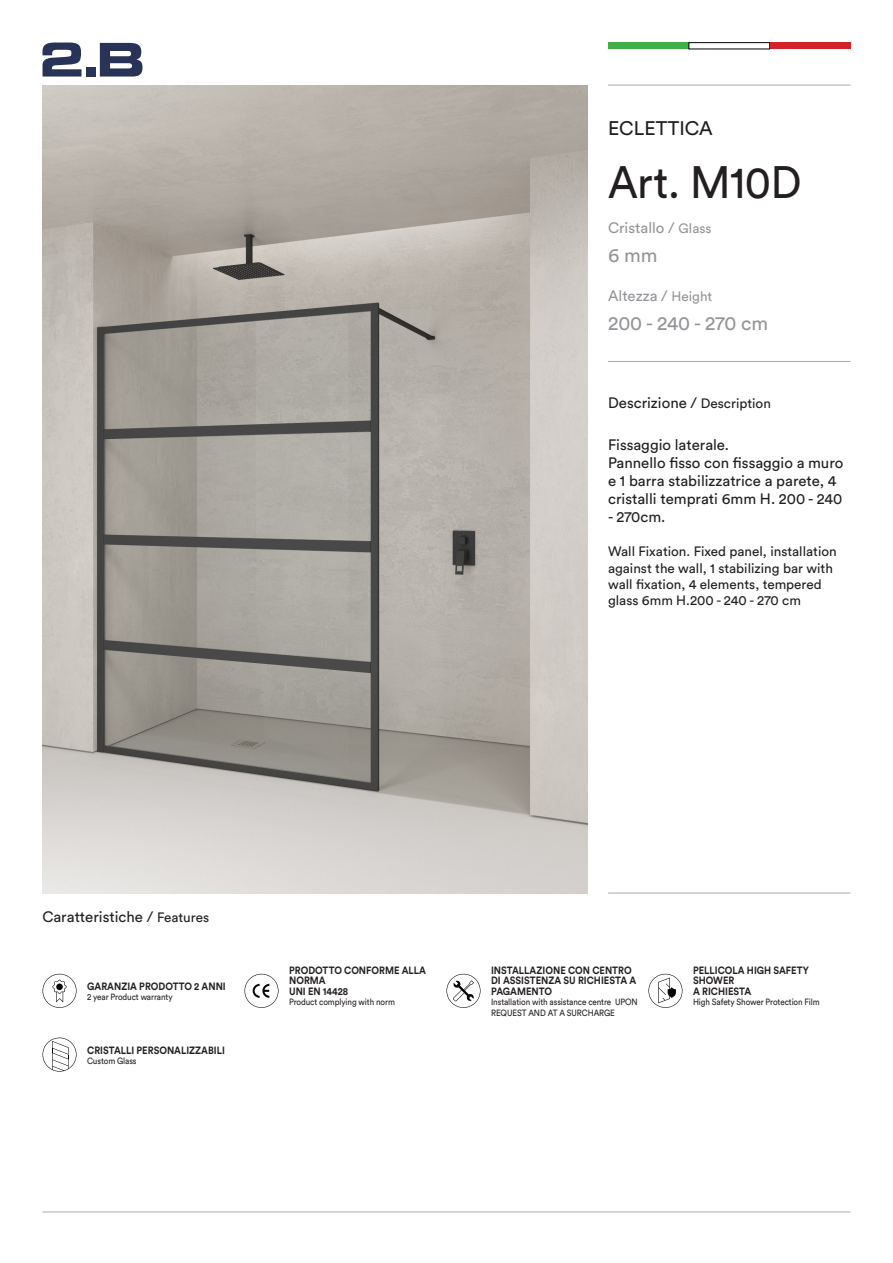
<style>
.page{position:relative;width:893px;height:1263px;background:#fff}
.page>*{position:absolute;margin:0;border:0;box-sizing:border-box;transform-origin:0 0}
.t1{font:45px "Circular Std";letter-spacing:-.01em;color:#231f20;scale:.95 1}
.t2{font:19.5px "Circular Std";color:#939598}
.t3{font:19.5px "Circular Std";color:#231f20}
.t4{font:15px/18px "Circular Std";color:#231f20}
.t5{font:15px "Circular Std";color:#939598}
.t6{font:13.5px/16.2px "Circular Std";color:#231f20}
.t7{font:700 10.5px/10.5px "Circular Std";color:#231f20;scale:.9 1}
.t8{font:9px/10.5px "Circular Std";letter-spacing:-.01em;color:#231f20;scale:.9 1}
.s1{font-size:13.5px}
</style>
<div class="page">
<svg style="left:43px;top:974px;width:34px;height:34px"></svg>
<svg style="left:244px;top:974px;width:34px;height:34px"></svg>
<svg style="left:446px;top:974px;width:34px;height:34px"></svg>
<svg style="left:648px;top:974px;width:34px;height:34px"></svg>
<svg style="left:43px;top:1037px;width:34px;height:34px"></svg>
<img style="left:43px;top:85px;width:544px;height:808px">
<hr style="left:608px;top:85px;width:242px;height:1px;background:#a8a9ad">
<hr style="left:608px;top:893px;width:242px;height:1px;background:#a8a9ad">
<hr style="left:43px;top:1212px;width:807px;height:1px;background:#a8a9ad">
<hr style="left:608px;top:361px;width:242px;height:1px;background:#a8a9ad">
<svg style="left:43px;top:43px;width:38px;height:34px"></svg>
<div style="left:86px;top:67px;width:9px;height:10px;background:#293357"></div>
<svg style="left:100px;top:43px;width:42px;height:34px"></svg>
<div style="left:608px;top:43px;width:81px;height:6px;background:#41af49"></div>
<div style="left:770px;top:43px;width:80px;height:6px;background:#d2232a"></div>
<p class="t3" style="left:608px;top:116px;width:106px">ECLETTICA</p>
<p class="t1" style="left:608px;top:155px;width:205px">Art. M10D</p>
<p class="t5" style="left:608px;top:219px;width:105px">Cristallo / <span class="s1">Glass</span></p>
<p class="t2" style="left:608px;top:244px;width:51px">6 mm</p>
<p class="t5" style="left:608px;top:287px;width:106px">Altezza / <span class="s1">Height</span></p>
<p class="t2" style="left:608px;top:312px;width:162px">200 - 240 - 270 cm</p>
<p class="t4" style="left:608px;top:393px;width:164px">Descrizione / <span class="s1">Description</span></p>
<p class="t4" style="left:608px;top:436px;width:122px">Fissaggio laterale.</p>
<p class="t4" style="left:608px;top:454px;width:237px">Pannello fisso con fissaggio a muro e 1 barra stabilizzatrice a parete, 4 cristalli temprati 6mm H. 200 - 240</p>
<p class="t4" style="left:608px;top:508px;width:59px">- 270cm.</p>
<p class="t6" style="left:608px;top:543px;width:230px">Wall Fixation. Fixed panel, installation against the wall, 1 stabilizing bar with wall fixation, 4 elements, tempered glass 6mm H.200 - 240 - 270 cm</p>
<p class="t4" style="left:43px;top:908px;width:168px">Caratteristiche / <span class="s1">Features</span></p>
<p class="t7" style="left:87px;top:981px;width:156px">GARANZIA PRODOTTO 2 ANNI</p>
<p class="t8" style="left:87px;top:992px;width:96px">2 year Product warranty</p>
<p class="t7" style="left:87px;top:1044px;width:155px">CRISTALLI PERSONALIZZABILI</p>
<p class="t8" style="left:87px;top:1055px;width:57px">Custom Glass</p>
<p class="t7" style="left:289px;top:965px;width:154px">PRODOTTO CONFORME ALLA<br>NORMA<br>UNI EN 14428</p>
<p class="t8" style="left:289px;top:997px;width:119px">Product complying with norm</p>
<p class="t7" style="left:491px;top:965px;width:163px">INSTALLAZIONE CON CENTRO<br>DI ASSISTENZA SU RICHIESTA A<br>PAGAMENTO</p>
<p class="t8" style="left:491px;top:997px;width:164px">Installation with assistance centre UPON<br>REQUEST AND AT A SURCHARGE</p>
<p class="t7" style="left:693px;top:965px;width:130px">PELLICOLA HIGH SAFETY<br>SHOWER<br>A RICHIESTA</p>
<p class="t8" style="left:693px;top:997px;width:142px">High Safety Shower Protection Film</p>
</div>
